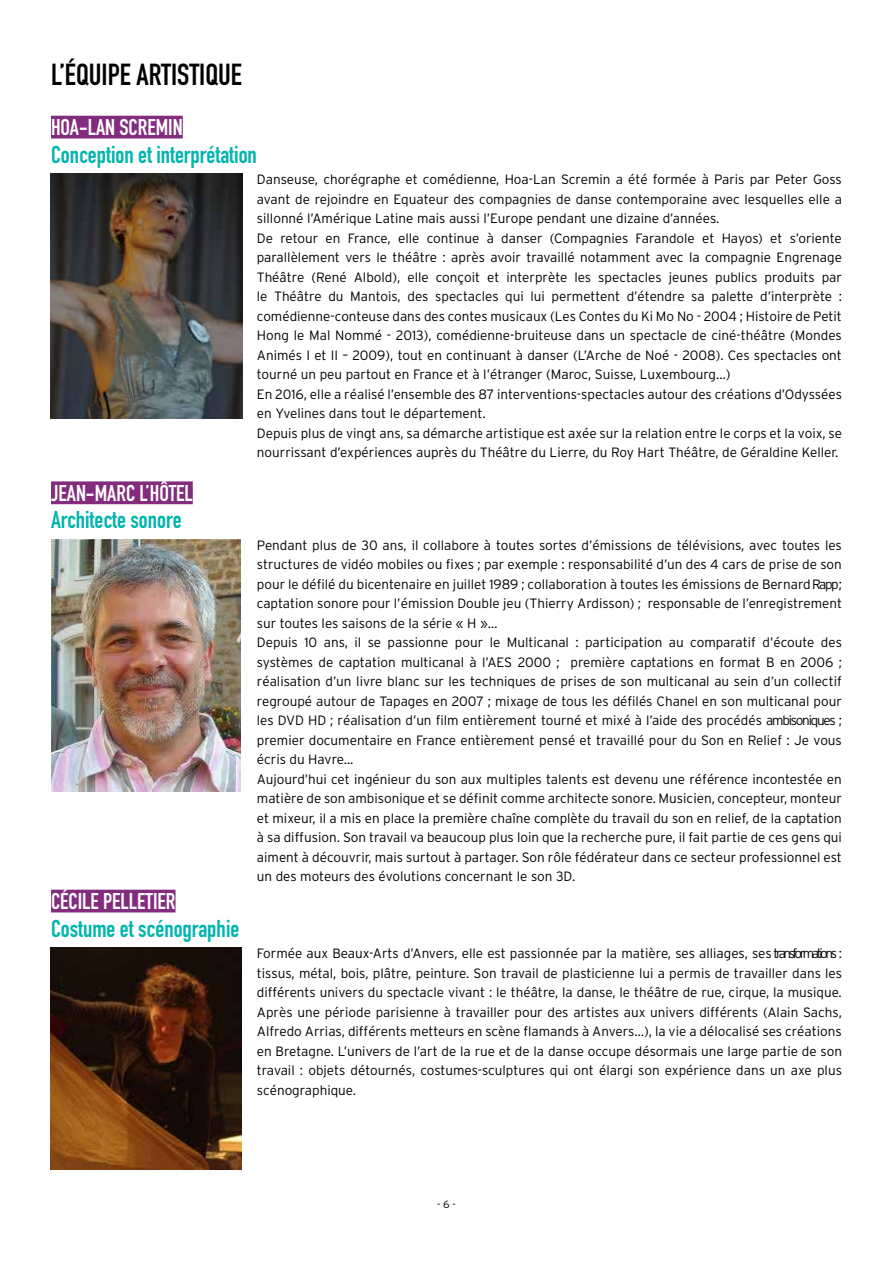
<style>
.page{position:relative;width:893px;height:1263px;background:#fff}
.page>*{position:absolute;margin:0;border:0;box-sizing:border-box;transform-origin:0 0}
.t1{font:30px "DIN Engschrift Std";color:#000}
.t2{font:24px "DIN Engschrift Std";color:#00b5ad}
.t3{font:22.5px "DIN Engschrift Std";color:#fff}
.t4{font:300 13.5px/19.5px "Interstate";color:#000}
.t5{font:300 10.5px "Interstate";color:#000}
</style>
<div class="page">
<div style="left:51px;top:116px;width:132px;height:22px;background:#832b7c"></div>
<div style="left:51px;top:481px;width:142px;height:23px;background:#832b7c"></div>
<div style="left:51px;top:890px;width:125px;height:22px;background:#832b7c"></div>
<img style="left:51px;top:947px;width:190px;height:222px">
<img style="left:51px;top:539px;width:189px;height:252px">
<img style="left:51px;top:173px;width:191px;height:246px">
<h1 class="t1" style="left:51px;top:57px;width:191px">L’équipe artistique</h1>
<h3 class="t3" style="left:51px;top:114px;width:97px">Hoa-Lan Scremin</h3>
<h2 class="t2" style="left:51px;top:140px;width:207px">Conception et interprétation</h2>
<h3 class="t3" style="left:51px;top:480px;width:134px">Jean-Marc L’Hôtel</h3>
<h2 class="t2" style="left:51px;top:506px;width:132px">Architecte sonore</h2>
<h3 class="t3" style="left:51px;top:888px;width:62px">Cécile pelle</h3>
<h3 class="t3" style="left:146px;top:888px;width:16px">tier</h3>
<h2 class="t2" style="left:51px;top:914px;width:190px">Costume et scénographie</h2>
<p class="t4" style="left:257px;top:169px;width:587px">Danseuse, chorégraphe et comédienne, Hoa-Lan Scremin a été formée à Paris par Peter Goss avant de rejoindre en Equateur des compagnies de danse contemporaine avec lesquelles elle a sillonné l’Amérique Latine mais aussi l’Europe pendant une dizaine d’années.<br>De retour en France, elle continue à danser (Compagnies Farandole et Hayos) et s’oriente parallèlement vers le théâtre : après avoir travaillé notamment avec la compagnie Engrenage Théâtre (René Albold), elle conçoit et interprète les spectacles jeunes publics produits par le Théâtre du Mantois, des spectacles qui lui permettent d’étendre sa palette d’interprète : comédienne-conteuse dans des contes musicaux (Les Contes du Ki Mo No - 2004 ; Histoire de Petit Hong le Mal Nommé - 2013), comédienne-bruiteuse dans un spectacle de ciné-théâtre (Mondes Animés I et II – 2009), tout en continuant à danser (L’Arche de Noé - 2008). Ces spectacles ont tourné un peu partout en France et à l’étranger (Maroc, Suisse, Luxembourg…)<br>En 2016, elle a réalisé l’ensemble des 87 interventions-spectacles autour des créations d’Odyssées en Yvelines dans tout le département.<br>Depuis plus de vingt ans, sa démarche artistique est axée sur la relation entre le corps et la voix, se nourrissant d’expériences auprès du Théâtre du Lierre, du Roy Hart Théâtre, de Géraldine Keller.</p>
<p class="t4" style="left:257px;top:535px;width:587px">Pendant plus de 30 ans, il collabore à toutes sortes d’émissions de télévisions, avec toutes les structures de vidéo mobiles ou fixes ; par exemple : responsabilité d’un des 4 cars de prise de son pour le défilé du bicentenaire en juillet 1989 ; collaboration à toutes les émissions de Bernard Rapp ; captation sonore pour l’émission Double jeu (Thierry Ardisson) ; responsable de l’enregistrement sur toutes les saisons de la série « H »…<br>Depuis 10 ans, il se passionne pour le Multicanal : participation au comparatif d’écoute des systèmes de captation multicanal à l’AES 2000 ; première captations en format B en 2006 ; réalisation d’un livre blanc sur les techniques de prises de son multicanal au sein d’un collectif regroupé autour de Tapages en 2007 ; mixage de tous les défilés Chanel en son multicanal pour les DVD HD ; réalisation d’un film entièrement tourné et mixé à l’aide des procédés ambisoniques ; premier documentaire en France entièrement pensé et travaillé pour du Son en Relief : Je vous écris du Havre...<br>Aujourd’hui cet ingénieur du son aux multiples talents est devenu une référence incontestée en matière de son ambisonique et se définit comme architecte sonore. Musicien, concepteur, monteur et mixeur, il a mis en place la première chaîne complète du travail du son en relief, de la captation à sa diffusion. Son travail va beaucoup plus loin que la recherche pure, il fait partie de ces gens qui aiment à découvrir, mais surtout à partager. Son rôle fédérateur dans ce secteur professionnel est un des moteurs des évolutions concernant le son 3D.</p>
<p class="t4" style="left:257px;top:943px;width:587px;text-align:justify">Formée aux Beaux-Arts d’Anvers, elle est passionnée par la matière, ses alliages, ses transformations : tissus, métal, bois, plâtre, peinture. Son travail de plasticienne lui a permis de travailler dans les différents univers du spectacle vivant : le théâtre, la danse, le théâtre de rue, cirque, la musique.<br>Après une période parisienne à travailler pour des artistes aux univers différents (Alain Sachs, Alfredo Arrias, différents metteurs en scène flamands à Anvers…), la vie a délocalisé ses créations en Bretagne. L’univers de l’art de la rue et de la danse occupe désormais une large partie de son travail : objets détournés, costumes-sculptures qui ont élargi son expérience dans un axe plus scénographique.</p>
<p class="t5" style="left:437px;top:1197px;width:20px">- 6 -</p>
</div>
